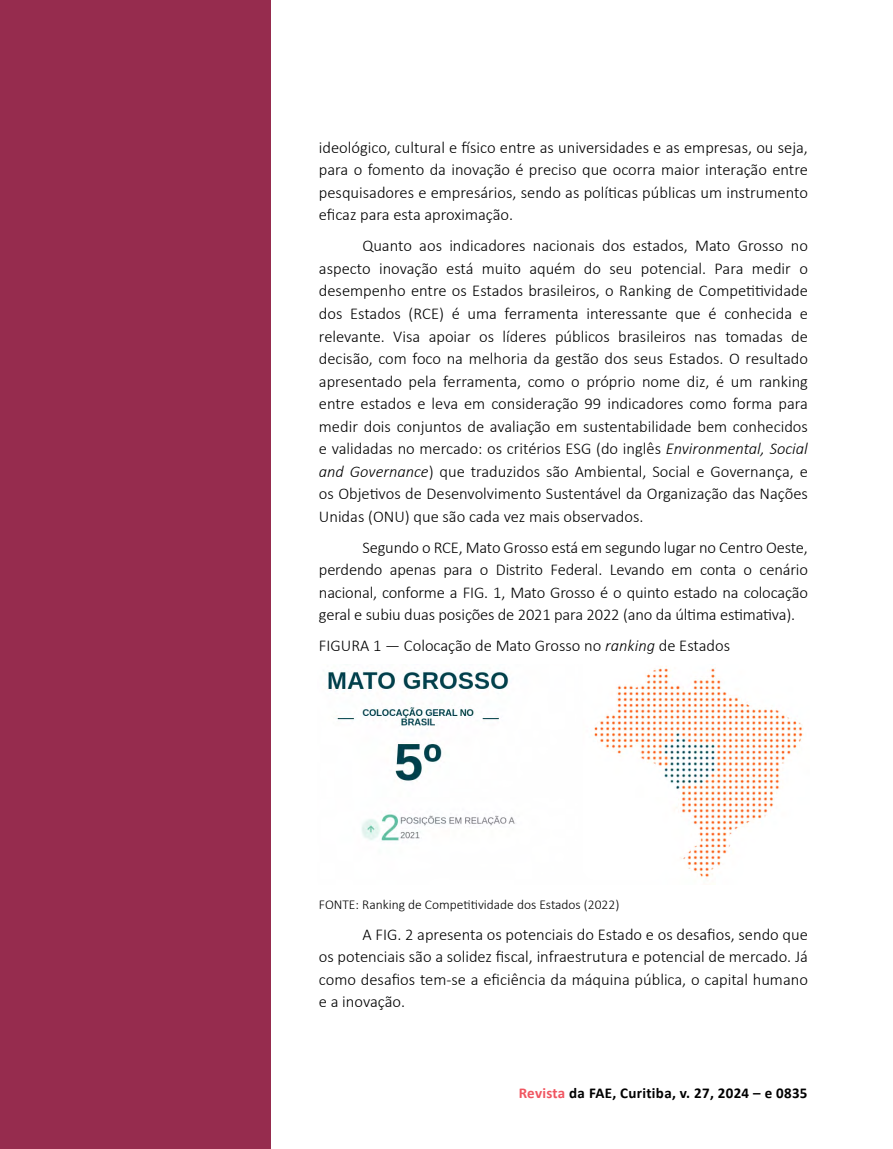
<style>
.page{position:relative;width:893px;height:1149px;background:#fff}
.page>*{position:absolute;margin:0;border:0;box-sizing:border-box;transform-origin:0 0}
.t1{font:300 16.5px/22.5px "Calibri";color:#000;text-align:justify}
.t2{font:700 15px "Calibri";letter-spacing:.02em;color:#000}
.t3{font:300 13.5px "Calibri";color:#000}
.s1{font-style:italic}
.s2{color:#f05661}
</style>
<div class="page">
<div style="left:0;top:0;width:270px;height:1148px;background:#962c4e"></div>
<img style="left:327px;top:666px;width:476px;height:212px">
<p class="t1" style="left:319px;top:136px;width:490px">ideológico, cultural e físico entre as universidades e as empresas, ou seja, para o fomento da inovação é preciso que ocorra maior interação entre pesquisadores e empresários, sendo as políticas públicas um instrumento eficaz para esta aproximação.</p>
<p class="t1" style="left:319px;top:234px;width:491px;text-indent:43px">Quanto aos indicadores nacionais dos estados, Mato Grosso no aspecto inovação está muito aquém do seu potencial. Para medir o desempenho entre os Estados brasileiros, o Ranking de Competitividade dos Estados (RCE) é uma ferramenta interessante que é conhecida e relevante. Visa apoiar os líderes públicos brasileiros nas tomadas de decisão, com foco na melhoria da gestão dos seus Estados. O resultado apresentado pela ferramenta, como o próprio nome diz, é um ranking entre estados e leva em consideração 99 indicadores como forma para medir dois conjuntos de avaliação em sustentabilidade bem conhecidos e validadas no mercado: os critérios ESG (do inglês <span class="s1">Environmental, Social and Governance</span>) que traduzidos são Ambiental, Social e Governança, e os Objetivos de Desenvolvimento Sustentável da Organização das Nações Unidas (ONU) que são cada vez mais observados.</p>
<p class="t1" style="left:319px;top:535px;width:491px;text-indent:43px">Segundo o RCE, Mato Grosso está em segundo lugar no Centro Oeste, perdendo apenas para o Distrito Federal. Levando em conta o cenário nacional, conforme a FIG. 1, Mato Grosso é o quinto estado na colocação geral e subiu duas posições de 2021 para 2022 (ano da última estimativa).</p>
<p class="t1" style="left:319px;top:634px;width:413px">FIGURA 1 — Colocação de Mato Grosso no <span class="s1">ranking</span> de Estados</p>
<p class="t3" style="left:319px;top:895px;width:302px">FONTE: Ranking de Competitividade dos Estados (2022)</p>
<p class="t1" style="left:319px;top:922px;width:490px;text-indent:43px">A FIG. 2 apresenta os potenciais do Estado e os desafios, sendo que os potenciais são a solidez fiscal, infraestrutura e potencial de mercado. Já como desafios tem-se a eficiência da máquina pública, o capital humano e a inovação.</p>
<p class="t2" style="left:519px;top:1081px;width:290px"><span class="s2">Revista</span> da FAE, Curitiba, v. 27, 2024 – e 0835</p>
</div>
